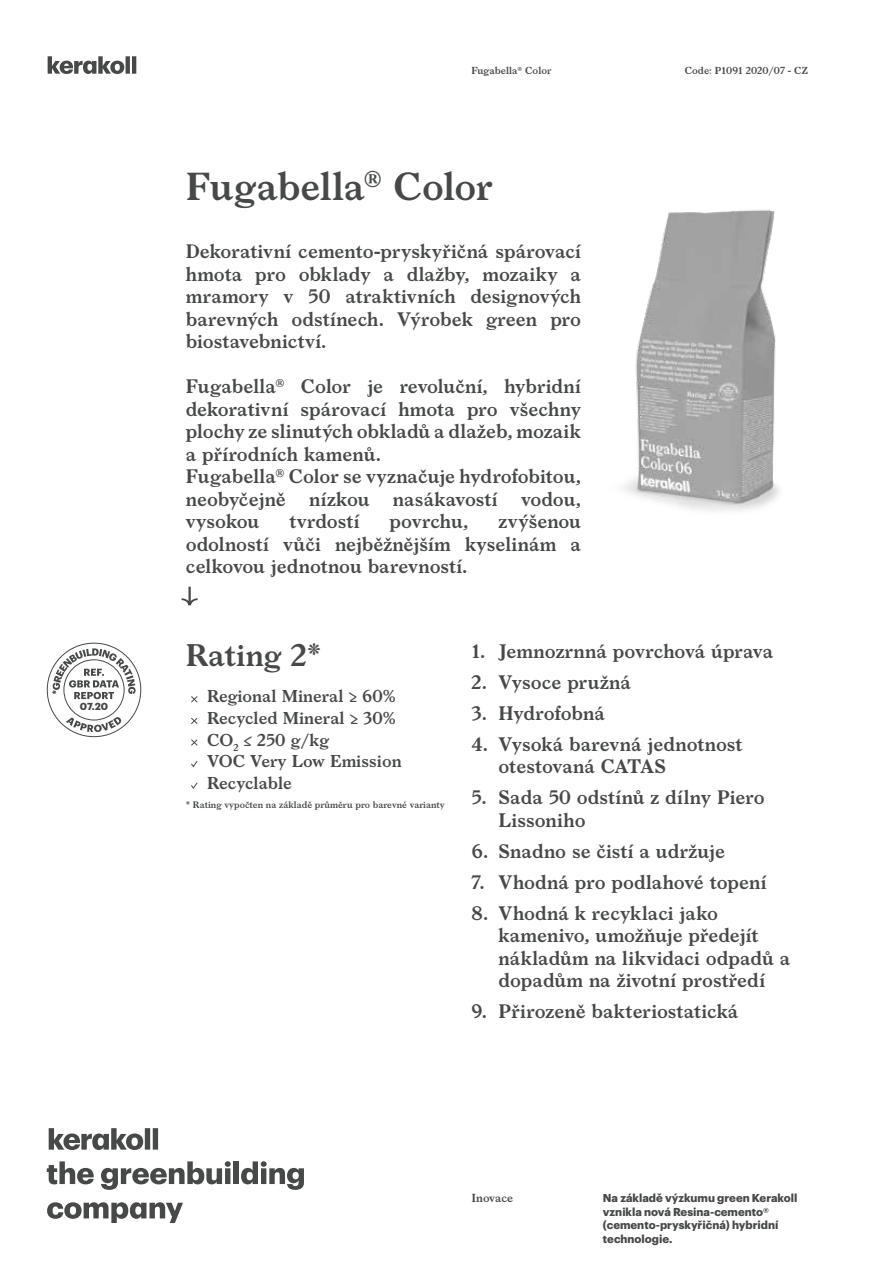
<style>
.page{position:relative;width:893px;height:1263px;background:#fff}
.page>*{position:absolute;margin:0;border:0;box-sizing:border-box;transform-origin:0 0}
.t1{font:600 37.5px "Larish Neue";letter-spacing:-.005em;color:#474949}
.t2{font:600 30px "Larish Neue";color:#474949}
.t3{font:600 18.75px/22.5px "Larish Neue";color:#474949}
.t4{font:600 16.5px/21.6px "Larish Neue";color:#474949}
.t5{font:700 11.25px/13.5px "Graphik";color:#474949}
.t6{font:600 11.25px "Larish Neue";color:#474949}
.t7{font:700 10.05px "Graphik";color:#474949}
.t8{font:600 9.75px "Larish Neue";color:#474949}
.t9{font:600 9px "Larish Neue";color:#474949}
</style>
<div class="page">
<svg style="left:48px;top:56px;width:88px;height:18px"></svg>
<svg style="left:47px;top:1161px;width:47px;height:23px"></svg>
<svg style="left:101px;top:1161px;width:130px;height:29px"></svg>
<div style="left:233px;top:1161px;width:6px;height:23px;background:#474949"></div>
<svg style="left:241px;top:1161px;width:63px;height:29px"></svg>
<svg style="left:47px;top:1202px;width:136px;height:21px"></svg>
<svg style="left:49px;top:1128px;width:109px;height:22px"></svg>
<svg style="left:52px;top:648px;width:84px;height:51px"></svg>
<svg style="left:66px;top:717px;width:56px;height:15px"></svg>
<img style="left:623px;top:209px;width:156px;height:302px">
<svg style="left:182px;top:587px;width:16px;height:18px"></svg>
<svg style="left:191px;top:696px;width:7px;height:7px"></svg>
<svg style="left:191px;top:717px;width:7px;height:7px"></svg>
<svg style="left:191px;top:739px;width:7px;height:7px"></svg>
<svg style="left:191px;top:761px;width:7px;height:7px"></svg>
<svg style="left:191px;top:782px;width:7px;height:7px"></svg>
<p class="t7" style="left:80px;top:699px;width:30px">07.20</p>
<p class="t8" style="left:472px;top:63px;width:81px">Fugabella<sup>®</sup> Color</p>
<p class="t8" style="left:685px;top:63px;width:125px">Code: P1091 2020/07 - CZ</p>
<h1 class="t1" style="left:186px;top:157px;width:309px">Fugabella<sup>®</sup> Color</h1>
<p class="t3" style="left:186px;top:239px;width:397px;text-align:justify">Dekorativní cemento-pryskyřičná spárovací hmota pro obklady a dlažby, mozaiky a mramory v 50 atraktivních designových barevných odstínech. Výrobek green pro biostavebnictví.</p>
<p class="t3" style="left:186px;top:374px;width:397px">Fugabella<sup>®</sup> Color je revoluční, hybridní dekorativní spárovací hmota pro všechny plochy ze slinutých obkladů a dlažeb, mozaik a přírodních kamenů.<br>Fugabella<sup>®</sup> Color se vyznačuje hydrofobitou, neobyčejně nízkou nasákavostí vodou, vysokou</p>
<p class="t3" style="left:289px;top:509px;width:72px">tvrdostí</p>
<p class="t3" style="left:390px;top:509px;width:81px">povrchu,</p>
<p class="t3" style="left:186px;top:509px;width:397px;text-align:justify;text-indent:313px">zvýšenou odolností vůči nejběžnějším kyselinám a celkovou jednotnou barevností.</p>
<h2 class="t2" style="left:186px;top:632px;width:137px">Rating 2*</h2>
<p class="t4" style="left:207px;top:684px;width:196px">Regional Mineral ≥ 60%<br>Recycled Mineral ≥ 30%<br>CO<sub>2</sub> ≤ 250 g/kg<br>VOC Very Low Emission<br>Recyclable</p>
<p class="t9" style="left:186px;top:797px;width:261px">* Rating vypočten na základě průměru pro barevné varianty</p>
<p class="t3" style="left:472px;top:638px;width:303px">1. Jemnozrnná povrchová úprava</p>
<p class="t3" style="left:472px;top:669px;width:161px">2. Vysoce pružná</p>
<p class="t3" style="left:472px;top:700px;width:135px">3. Hydrofobná</p>
<p class="t3" style="left:499px;top:731px;width:246px;text-indent:-27px">4. Vysoká barevná jednotnost otestovaná CATAS</p>
<p class="t3" style="left:499px;top:785px;width:268px;text-indent:-27px">5. Sada 50 odstínů z dílny Piero<br>Lissoniho</p>
<p class="t3" style="left:472px;top:838px;width:255px">6. Snadno se čistí a udržuje</p>
<p class="t3" style="left:472px;top:869px;width:297px">7. Vhodná pro podlahové topení</p>
<p class="t3" style="left:499px;top:900px;width:293px;text-indent:-27px">8. Vhodná k recyklaci jako kamenivo, umožňuje předejít nákladům na likvidaci odpadů a dopadům na životní prostředí</p>
<p class="t3" style="left:472px;top:999px;width:268px">9. Přirozeně bakteriostatická</p>
<p class="t6" style="left:472px;top:1189px;width:43px">Inovace</p>
<p class="t5" style="left:603px;top:1190px;width:196px">Na základě výzkumu green Kerakoll vznikla nová Resina-cemento® (cemento-pryskyřičná) hybridní technologie.</p>
</div>
